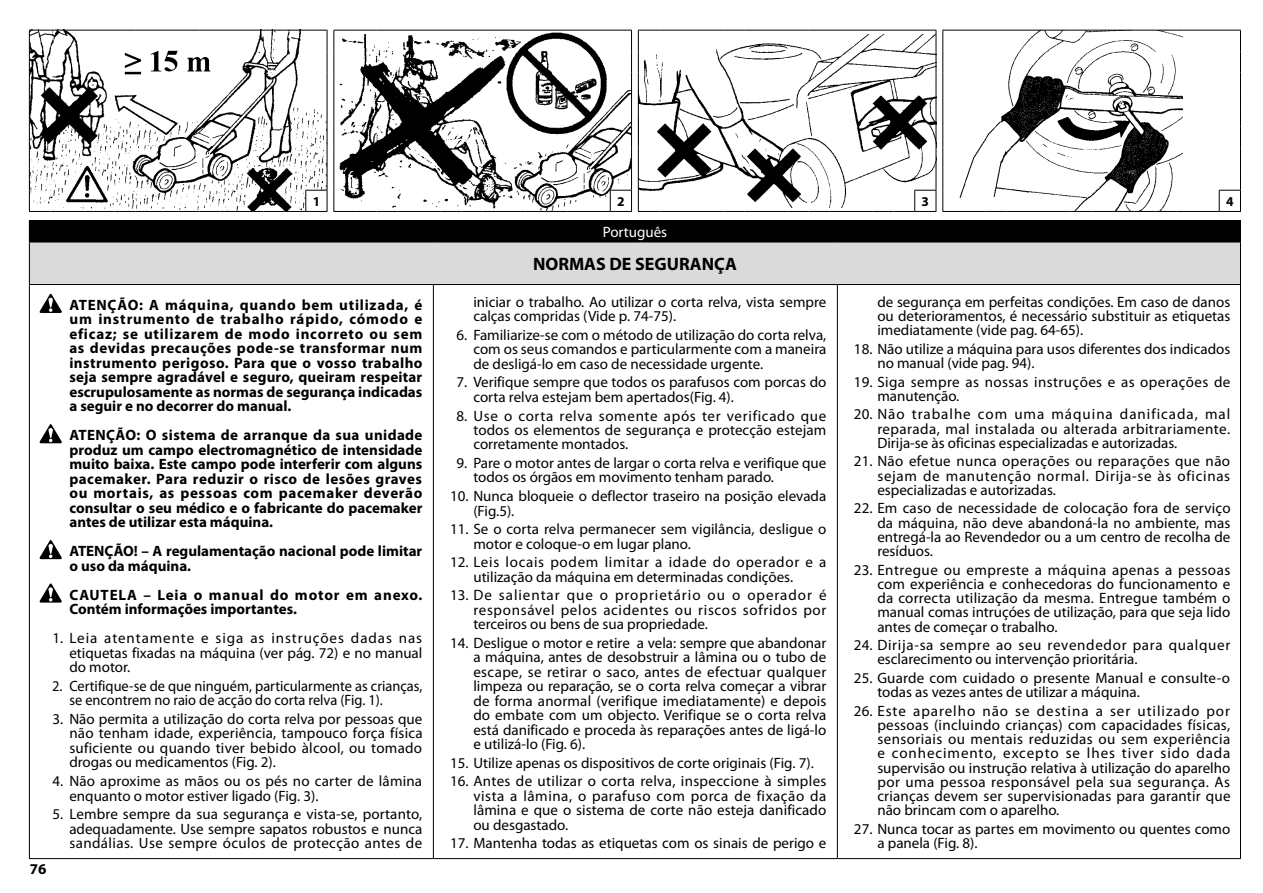
<style>
.page{position:relative;width:1263px;height:893px;background:#fff}
.page>*{position:absolute;margin:0;border:0;box-sizing:border-box;transform-origin:0 0}
.t1{font:700 18px "Myriad Pro";color:#000}
.t2{font:15px/14.2px "Myriad Pro";color:#000;text-align:justify}
.t3{font:700 15px/14.5px "Myriad Pro";color:#000;text-align:justify}
.t4{font:15px/14.5px "Myriad Pro";color:#000;scale:.96 1}
.t5{font:700 15px/14.4px "Myriad Pro";letter-spacing:.02em;color:#000}
.t6{font:15px/14.2px "Myriad Pro";letter-spacing:.03em;color:#000}
.t7{font:15px "Myriad Pro";color:#fff}
.t8{font:700 13.5px "Myriad Pro";color:#000}
</style>
<div class="page">
<svg style="left:29px;top:30px;width:1212px;height:182px"></svg>
<div style="left:29px;top:221px;width:1211px;height:21px;background:#000"></div>
<div style="left:29px;top:242px;width:1211px;height:43px;background:#dadada"></div>
<hr style="left:29px;top:220px;width:404px;height:1px;background:#000">
<hr style="left:433px;top:220px;width:404px;height:1px;background:#000">
<hr style="left:837px;top:220px;width:404px;height:1px;background:#000">
<svg style="left:1240px;top:221px;width:1px;height:21px"></svg>
<hr style="left:29px;top:242px;width:404px;height:1px;background:#000">
<hr style="left:29px;top:242px;width:1px;height:42px;background:#000">
<hr style="left:433px;top:242px;width:404px;height:1px;background:#000">
<hr style="left:837px;top:242px;width:404px;height:1px;background:#000">
<hr style="left:1240px;top:242px;width:1px;height:42px;background:#000">
<hr style="left:29px;top:284px;width:404px;height:1px;background:#000">
<hr style="left:29px;top:285px;width:1px;height:573px;background:#000">
<hr style="left:433px;top:284px;width:404px;height:1px;background:#000">
<hr style="left:433px;top:285px;width:1px;height:573px;background:#000">
<hr style="left:837px;top:284px;width:404px;height:1px;background:#000">
<hr style="left:837px;top:285px;width:1px;height:573px;background:#000">
<hr style="left:1240px;top:285px;width:1px;height:573px;background:#000">
<hr style="left:29px;top:858px;width:404px;height:1px;background:#000">
<hr style="left:433px;top:858px;width:404px;height:1px;background:#000">
<hr style="left:837px;top:858px;width:404px;height:1px;background:#000">
<svg style="left:40px;top:294px;width:22px;height:19px"></svg>
<svg style="left:40px;top:424px;width:22px;height:19px"></svg>
<svg style="left:40px;top:540px;width:22px;height:19px"></svg>
<svg style="left:40px;top:583px;width:22px;height:20px"></svg>
<p class="t8" style="left:313px;top:193px;width:9px">1</p>
<p class="t8" style="left:617px;top:193px;width:9px">2</p>
<p class="t8" style="left:922px;top:193px;width:9px">3</p>
<p class="t8" style="left:1226px;top:193px;width:9px">4</p>
<p class="t7" style="left:603px;top:224px;width:66px">Português</p>
<p class="t1" style="left:533px;top:252px;width:205px">NORMAS DE SEGURANÇA</p>
<p class="t3" style="left:69px;top:297px;width:355px">ATENÇÃO: A máquina, quando bem utilizada, é um instrumento de trabalho rápido, cómodo e eficaz; se utilizarem de modo incorreto ou sem as devidas precauções pode-se transformar num instrumento perigoso. Para que o vosso trabalho seja sempre agradável e seguro, queiram respeitar escrupulosamente as normas de segurança indicadas a seguir e no decorrer do manual.</p>
<p class="t3" style="left:69px;top:428px;width:355px">ATENÇÃO: O sistema de arranque da sua unidade produz um campo electromagnético de intensidade muito baixa. Este campo pode interferir com alguns pacemaker. Para reduzir o risco de lesões graves ou mortais, as pessoas com pacemaker deverão consultar o seu médico e o fabricante do pacemaker antes de utilizar esta máquina.</p>
<p class="t3" style="left:69px;top:543px;width:354px">ATENÇÃO! – A regulamentação nacional pode limitar o uso da máquina.</p>
<p class="t5" style="left:69px;top:587px;width:355px">CAUTELA – Leia o manual do motor em anexo.<br>Contém informações importantes.</p>
<p class="t2" style="left:69px;top:631px;width:354px;text-indent:-17px">1. Leia atentamente e siga as instruções dadas nas etiquetas fixadas na máquina (ver pág. 72) e no manual do motor.</p>
<p class="t4" style="left:69px;top:679px;width:369px;text-indent:-17px">2. Certifique-se de que ninguém, particularmente as crianças, se encontrem no raio de acção do corta relva (Fig. 1).</p>
<p class="t2" style="left:69px;top:712px;width:355px;text-indent:-17px">3. Não permita a utilização do corta relva por pessoas que não tenham idade, experiência, tampouco força física suficiente ou quando tiver bebido àlcool, ou tomado drogas ou medicamentos (Fig. 2).</p>
<p class="t2" style="left:69px;top:774px;width:354px;text-indent:-17px">4. Não aproxime as mãos ou os pés no carter de lâmina enquanto o motor estiver ligado (Fig. 3).</p>
<p class="t2" style="left:69px;top:807px;width:354px;text-indent:-17px">5. Lembre sempre da sua segurança e vista-se, portanto, adequadamente. Use sempre sapatos robustos e nunca sandálias. Use sempre óculos de protecção antes de</p>
<p class="t2" style="left:877px;top:295px;width:354px">de segurança em perfeitas condições. Em caso de danos ou deterioramentos, é necessário substituir as etiquetas imediatamente (vide pag. 64-65).</p>
<p class="t2" style="left:877px;top:342px;width:354px;text-indent:-23px">18. Não utilize a máquina para usos diferentes dos indicados no manual (vide pag. 94).</p>
<p class="t6" style="left:877px;top:375px;width:355px;text-indent:-23px">19. Siga sempre as nossas instruções e as operações de manutenção.</p>
<p class="t2" style="left:877px;top:407px;width:354px;text-indent:-23px">20. Não trabalhe com uma máquina danificada, mal reparada, mal instalada ou alterada arbitrariamente.<br>Dirija-se às oficinas especializadas e autorizadas.</p>
<p class="t2" style="left:877px;top:454px;width:354px;text-indent:-23px">21. Não efetue nunca operações ou reparações que não sejam de manutenção normal. Dirija-se às oficinas especializadas e autorizadas.</p>
<p class="t2" style="left:877px;top:501px;width:355px;text-indent:-23px">22. Em caso de necessidade de colocação fora de serviço da máquina, não deve abandoná-la no ambiente, mas entregá-la ao Revendedor ou a um centro de recolha de resíduos.</p>
<p class="t2" style="left:877px;top:563px;width:355px;text-indent:-23px">23. Entregue ou empreste a máquina apenas a pessoas com experiência e conhecedoras do funcionamento e da correcta utilização da mesma. Entregue também o manual comas intruçóes de utilização, para que seja lido antes de começar o trabalho.</p>
<p class="t2" style="left:877px;top:638px;width:354px;text-indent:-23px">24. Dirija-sa sempre ao seu revendedor para qualquer esclarecimento ou intervenção prioritária.</p>
<p class="t2" style="left:877px;top:671px;width:354px;text-indent:-23px">25. Guarde com cuidado o presente Manual e consulte-o todas as vezes antes de utilizar a máquina.</p>
<p class="t2" style="left:877px;top:704px;width:355px;text-indent:-23px">26. Este aparelho não se destina a ser utilizado por pessoas (incluindo crianças) com capacidades físicas, sensoriais ou mentais reduzidas ou sem experiência e conhecimento, excepto se lhes tiver sido dada supervisão ou instrução relativa à utilização do aparelho por uma pessoa responsável pela sua segurança. As crianças devem ser supervisionadas para garantir que não brincam com o aparelho.</p>
<p class="t2" style="left:877px;top:822px;width:354px;text-indent:-23px">27. Nunca tocar as partes em movimento ou quentes como a panela (Fig. 8).</p>
<p class="t2" style="left:473px;top:295px;width:354px">iniciar o trabalho. Ao utilizar o corta relva, vista sempre calças compridas (Vide p. 74-75).</p>
<p class="t2" style="left:473px;top:328px;width:354px;text-indent:-17px">6. Familiarize-se com o método de utilização do corta relva, com os seus comandos e particularmente com a maneira de desligá-lo em caso de necessidade urgente.</p>
<p class="t2" style="left:473px;top:375px;width:354px;text-indent:-17px">7. Verifique sempre que todos os parafusos com porcas do corta relva estejam bem apertados(Fig. 4).</p>
<p class="t2" style="left:473px;top:409px;width:354px;text-indent:-17px">8. Use o corta relva somente após ter verificado que todos os elementos de segurança e protecção estejam corretamente montados.</p>
<p class="t2" style="left:473px;top:456px;width:354px;text-indent:-17px">9. Pare o motor antes de largar o corta relva e verifique que todos os órgãos em movimento tenham parado.</p>
<p class="t2" style="left:473px;top:489px;width:354px;text-indent:-23px">10. Nunca bloqueie o deflector traseiro na posição elevada (Fig.5).</p>
<p class="t2" style="left:473px;top:522px;width:355px;text-indent:-23px">11. Se o corta relva permanecer sem vigilância, desligue o motor e coloque-o em lugar plano.</p>
<p class="t2" style="left:473px;top:555px;width:354px;text-indent:-23px">12. Leis locais podem limitar a idade do operador e a utilização da máquina em determinadas condições.</p>
<p class="t2" style="left:473px;top:589px;width:355px;text-indent:-23px">13. De salientar que o proprietário ou o operador é responsável pelos acidentes ou riscos sofridos por terceiros ou bens de sua propriedade.</p>
<p class="t2" style="left:473px;top:636px;width:355px;text-indent:-23px">14. Desligue o motor e retire a vela: sempre que abandonar a máquina, antes de desobstruir a lâmina ou o tubo de escape, se retirar o saco, antes de efectuar qualquer limpeza ou reparação, se o corta relva começar a vibrar de forma anormal (verifique imediatamente) e depois do embate com um objecto. Verifique se o corta relva está danificado e proceda às reparações antes de ligá-lo e utilizá-lo (Fig. 6).</p>
<p class="t2" style="left:450px;top:756px;width:365px">15. Utilize apenas os dispositivos de corte originais (Fig. 7).</p>
<p class="t2" style="left:473px;top:774px;width:355px;text-indent:-23px">16. Antes de utilizar o corta relva, inspeccione à simples vista a lâmina, o parafuso com porca de fixação da lâmina e que o sistema de corte não esteja danificado ou desgastado.</p>
<p class="t2" style="left:450px;top:836px;width:378px">17. Mantenha todas as etiquetas com os sinais de perigo e</p>
<p class="t3" style="left:30px;top:862px;width:18px">76</p>
</div>
